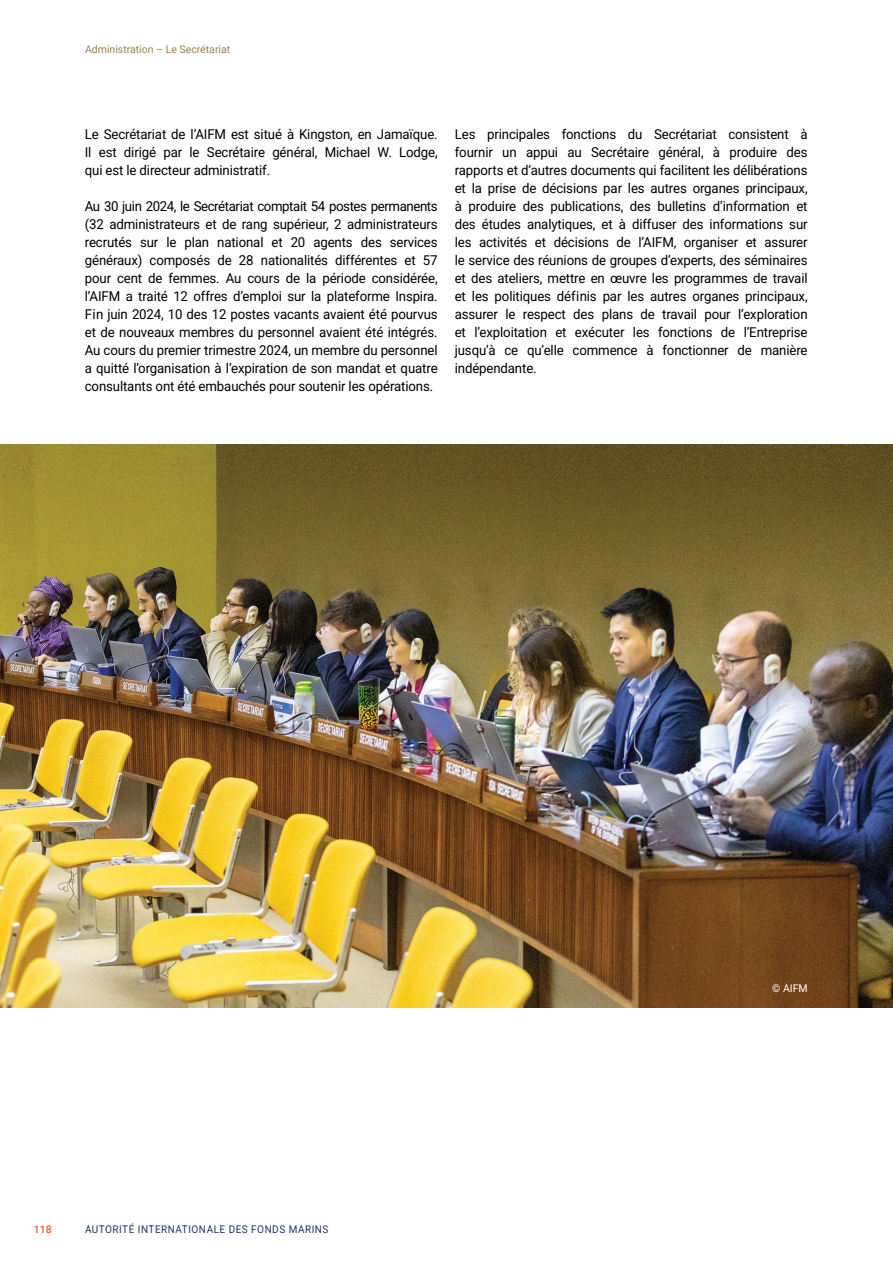
<style>
.page{position:relative;width:893px;height:1263px;background:#fff}
.page>*{position:absolute;margin:0;border:0;box-sizing:border-box;transform-origin:0 0}
.t1{font:13.5px/18px "Roboto";letter-spacing:-.01em;color:#000;text-align:justify}
.t2{font:10.5px "Roboto";letter-spacing:.05em;color:#203568;scale:.95 1}
.t3{font:10.5px "Roboto";color:#9f824d}
.t4{font:10.5px "Roboto";color:#fff}
.t5{font:500 10.5px "Roboto";color:#f15a29}
</style>
<div class="page">
<img style="left:0;top:444px;width:893px;height:563px">
<p class="t3" style="left:85px;top:42px;width:147px">Administration – Le Secrétariat</p>
<p class="t1" style="left:85px;top:125px;width:354px">Le Secrétariat de l’AIFM est situé à Kingston, en Jamaïque.<br>Il est dirigé par le Secrétaire général, Michael W. Lodge, qui est le directeur administratif.</p>
<p class="t1" style="left:85px;top:197px;width:354px">Au 30 juin 2024, le Secrétariat comptait 54 postes permanents (32 administrateurs et de rang supérieur, 2 administrateurs recrutés sur le plan national et 20 agents des services généraux) composés de 28 nationalités différentes et 57 pour cent de femmes. Au cours de la période considérée, l’AIFM a traité 12 offres d’emploi sur la plateforme Inspira.<br>Fin juin 2024, 10 des 12 postes vacants avaient été pourvus et de nouveaux membres du personnel avaient été intégrés.<br>Au cours du premier trimestre 2024, un membre du personnel a quitté l’organisation à l’expiration de son mandat et quatre consultants ont été embauchés pour soutenir les opérations.</p>
<p class="t1" style="left:455px;top:125px;width:354px">Les principales fonctions du Secrétariat consistent à fournir un appui au Secrétaire général, à produire des rapports et d’autres documents qui facilitent les délibérations et la prise de décisions par les autres organes principaux, à produire des publications, des bulletins d’information et des études analytiques, et à diffuser des informations sur les activités et décisions de l’AIFM, organiser et assurer le service des réunions de groupes d’experts, des séminaires et des ateliers, mettre en œuvre les programmes de travail et les politiques définis par les autres organes principaux, assurer le respect des plans de travail pour l’exploration et l’exploitation et exécuter les fonctions de l’Entreprise jusqu’à ce qu’elle commence à fonctionner de manière indépendante.</p>
<p class="t5" style="left:34px;top:1221px;width:19px">118</p>
<p class="t2" style="left:85px;top:1221px;width:258px">AUTORITÉ INTERNATIONALE DES FONDS MARINS</p>
<p class="t4" style="left:772px;top:981px;width:37px">© AIFM</p>
</div>
